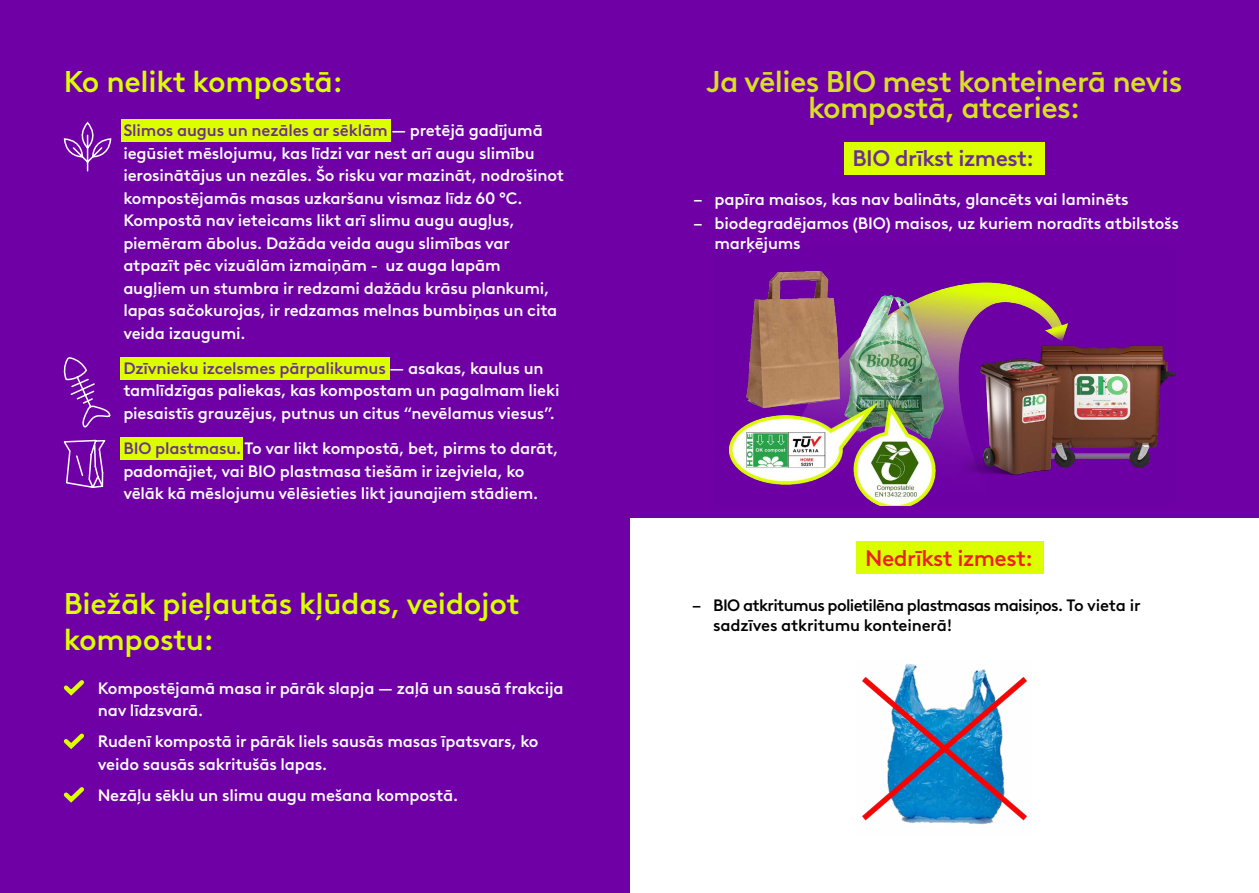
<style>
.page{position:relative;width:1259px;height:893px;background:#fff}
.page>*{position:absolute;margin:0;border:0;box-sizing:border-box;transform-origin:0 0}
.t1{font:500 30px/36px "Brown LL";letter-spacing:-.01em;color:#dcff00}
.t2{font:500 30px/25.5px "Brown LL";letter-spacing:-.02em;color:#d9e021;text-align:center}
.t3{font:500 22.5px "Brown LL";letter-spacing:-.02em;color:#6b2e91}
.t4{font:500 22.5px "Brown LL";letter-spacing:-.02em;color:#ed2124}
.t5{font:500 16.5px/22.5px "Brown LL";letter-spacing:-.01em;color:#fff}
.t6{font:500 16.5px/19.5px "Brown LL";letter-spacing:-.04em;color:#000}
.s1{color:#6b2e91}
.s2{color:#6b3090}
</style>
<div class="page">
<div style="left:629px;top:0;width:630px;height:517px;background:#6e00a5"></div>
<div style="left:844px;top:142px;width:200px;height:33px;background:#dcff00"></div>
<div style="left:857px;top:542px;width:187px;height:32px;background:#dcff00"></div>
<div style="left:0;top:0;width:629px;height:893px;background:#6e00a5"></div>
<div style="left:121px;top:119px;width:269px;height:23px;background:#dcff00"></div>
<div style="left:120px;top:357px;width:269px;height:23px;background:#dcff00"></div>
<div style="left:120px;top:438px;width:123px;height:22px;background:#dcff00"></div>
<svg style="left:63px;top:121px;width:49px;height:51px"></svg>
<svg style="left:64px;top:357px;width:47px;height:71px"></svg>
<svg style="left:63px;top:439px;width:43px;height:49px"></svg>
<svg style="left:63px;top:680px;width:21px;height:16px"></svg>
<svg style="left:63px;top:733px;width:21px;height:16px"></svg>
<svg style="left:63px;top:787px;width:21px;height:16px"></svg>
<img style="left:728px;top:271px;width:447px;height:234px">
<img style="left:862px;top:664px;width:165px;height:160px">
<h1 class="t1" style="left:64px;top:61px;width:280px">Ko nelikt kompostā:</h1>
<p class="t5" style="left:123px;top:118px;width:442px"><span class="s1">Slimos augus un nezāles ar sēklām</span> — pretējā gadījumā iegūsiet mēslojumu, kas līdzi var nest arī augu slimību ierosinātājus un nezāles. Šo risku var mazināt, nodrošinot kompostējamās masas uzkaršanu vismaz līdz 60 °C.<br>Kompostā nav ieteicams likt arī slimu augu augļus, piemēram ābolus. Dažāda veida augu slimības var atpazīt pēc vizuālām izmaiņām - uz auga lapām augļiem un stumbra ir redzami dažādu krāsu plankumi, lapas sačokurojas, ir redzamas melnas bumbiņas un cita veida izaugumi.</p>
<p class="t5" style="left:123px;top:355px;width:438px"><span class="s2">Dzīvnieku izcelsmes pārpalikumus</span> — asakas, kaulus un tamlīdzīgas paliekas, kas kompostam un pagalmam lieki piesaistīs grauzējus, putnus un citus “nevēlamus viesus”.</p>
<p class="t5" style="left:123px;top:436px;width:436px"><span class="s2">BIO plastmasu.</span> To var likt kompostā, bet, pirms to darāt, padomājiet, vai BIO plastmasa tiešām ir izejviela, ko vēlāk kā mēslojumu vēlēsieties likt jaunajiem stādiem.</p>
<h1 class="t1" style="left:64px;top:583px;width:457px">Biežāk pieļautās kļūdas, veidojot kompostu:</h1>
<p class="t5" style="left:98px;top:675px;width:467px">Kompostējamā masa ir pārāk slapja — zaļā un sausā frakcija nav līdzsvarā.</p>
<p class="t5" style="left:98px;top:729px;width:442px">Rudenī kompostā ir pārāk liels sausās masas īpatsvars, ko veido sausās sakritušās lapas.</p>
<p class="t5" style="left:98px;top:782px;width:362px">Nezāļu sēklu un slimu augu mešana kompostā.</p>
<h1 class="t2" style="left:706px;top:66px;width:477px">Ja vēlies BIO mest konteinerā nevis kompostā, atceries:</h1>
<h2 class="t3" style="left:852px;top:141px;width:183px">BIO drīkst izmest:</h2>
<p class="t5" style="left:693px;top:187px;width:437px">– papīra maisos, kas nav balināts, glancēts vai laminēts</p>
<p class="t5" style="left:714px;top:212px;width:466px;line-height:19.5px;text-indent:-21px">– biodegradējamos (BIO) maisos, uz kuriem noradīts atbilstošs marķējums</p>
<h2 class="t4" style="left:865px;top:540px;width:169px">Nedrīkst izmest:</h2>
<p class="t6" style="left:713px;top:594px;width:429px;text-indent:-21px">– BIO atkritumus polietilēna plastmasas maisiņos. To vieta ir sadzīves atkritumu konteinerā!</p>
</div>
